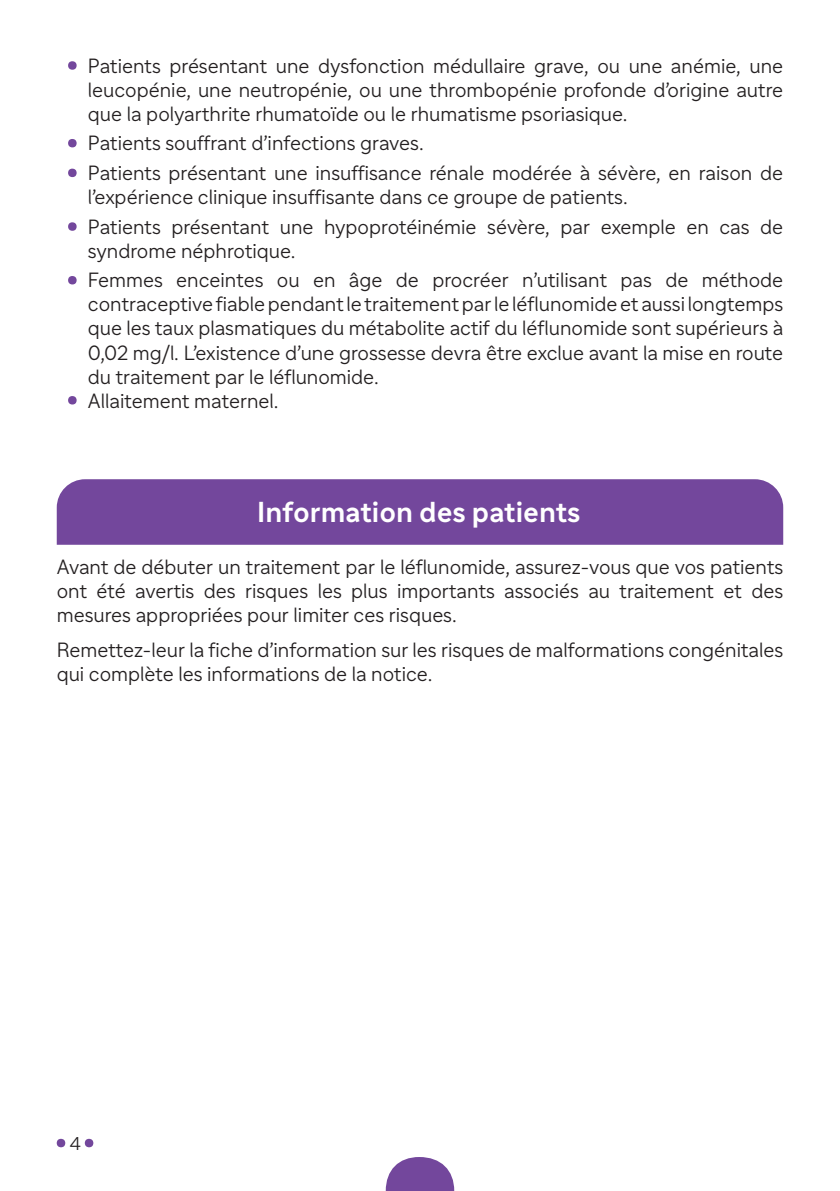
<style>
.page{position:relative;width:840px;height:1191px;background:#fff}
.page>*{position:absolute;margin:0;border:0;box-sizing:border-box;transform-origin:0 0}
.t1{font:700 28px "Sanofi Sans 6";color:#fff}
.t2{font:300 20px/24px "Sanofi Sans 6";color:#231f20}
.t3{font:300 18px "Sanofi Sans 6";color:#231f20}
</style>
<div class="page">
<svg style="left:68px;top:61px;width:9px;height:9px"></svg>
<svg style="left:68px;top:139px;width:9px;height:8px"></svg>
<svg style="left:68px;top:169px;width:9px;height:8px"></svg>
<svg style="left:68px;top:222px;width:9px;height:9px"></svg>
<svg style="left:68px;top:276px;width:9px;height:8px"></svg>
<svg style="left:68px;top:396px;width:9px;height:8px"></svg>
<div style="left:57px;top:479px;width:725px;height:66px;background:#73479c"></div>
<svg style="left:57px;top:1138px;width:8px;height:9px"></svg>
<svg style="left:85px;top:1138px;width:8px;height:9px"></svg>
<svg style="left:385px;top:1157px;width:69px;height:34px"></svg>
<p class="t2" style="left:88px;top:53px;width:696px;text-align:justify">Patients présentant une dysfonction médullaire grave, ou une anémie, une leucopénie, une neutropénie, ou une thrombopénie profonde d’origine autre que la polyarthrite rhumatoïde ou le rhumatisme psoriasique.</p>
<p class="t2" style="left:88px;top:128px;width:696px;line-height:29.6px">Patients souffrant d’infections graves.<br>Patients présentant une insuffisance rénale modérée à sévère, en raison de</p>
<p class="t2" style="left:88px;top:182px;width:696px;line-height:29.6px">l’expérience clinique insuffisante dans ce groupe de patients.<br>Patients présentant une hypoprotéinémie sévère, par exemple en cas de</p>
<p class="t2" style="left:88px;top:236px;width:696px;line-height:29.6px">syndrome néphrotique.<br>Femmes enceintes ou en âge de procréer n’utilisant pas de méthode</p>
<p class="t2" style="left:88px;top:292px;width:696px">contraceptive fiable pendant le traitement par le léflunomide et aussi longtemps que les taux plasmatiques du métabolite actif du léflunomide sont supérieurs à 0,02 mg/l. L’existence d’une grossesse devra être exclue avant la mise en route du traitement par le léflunomide.<br>Allaitement maternel.</p>
<h1 class="t1" style="left:257px;top:495px;width:324px">Information des patients</h1>
<p class="t2" style="left:57px;top:554px;width:727px;text-align:justify">Avant de débuter un traitement par le léflunomide, assurez-vous que vos patients ont été avertis des risques les plus importants associés au traitement et des mesures appropriées pour limiter ces risques.</p>
<p class="t2" style="left:57px;top:638px;width:727px">Remettez-leur la fiche d’information sur les risques de malformations congénitales qui complète les informations de la notice.</p>
<p class="t3" style="left:70px;top:1133px;width:12px">4</p>
</div>
